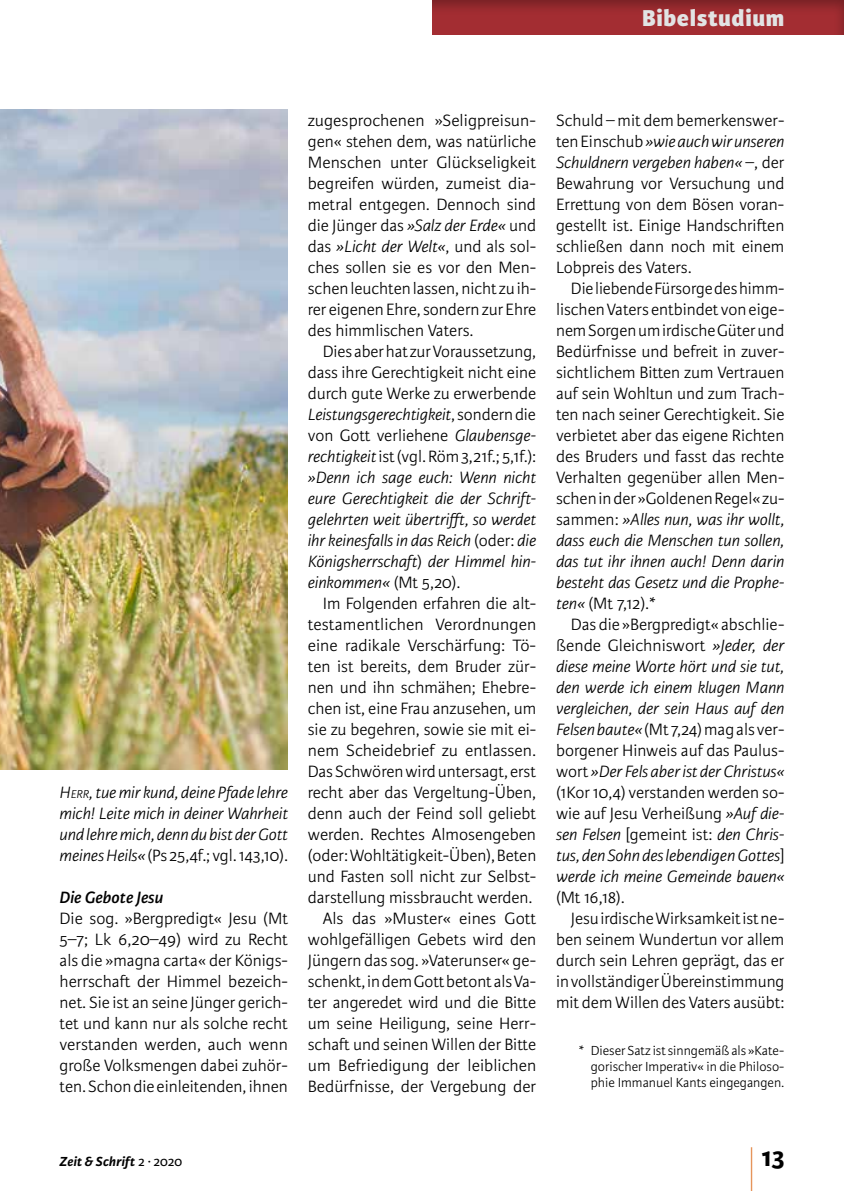
<style>
.page{position:relative;width:844px;height:1191px;background:#fff}
.page>*{position:absolute;margin:0;border:0;box-sizing:border-box;transform-origin:0 0}
.t1{font:300 59.5px "Karmina Sans Basic";color:#df7427;scale:.29 1}
.t2{font:700 28px "Karmina Sans Basic";color:#000}
.t3{font:800 24.5px "Karmina Sans Basic";letter-spacing:.025em;color:#e2e3e4}
.t4{font:300 17.5px/21px "Karmina Sans Basic";color:#000;text-align:justify}
.t5{font:italic 300 17.5px/21px "Karmina Sans Basic";color:#000;text-align:justify}
.t6{font:italic 600 17.5px "Karmina Sans Basic";color:#000}
.t7{font:300 14px/16.1px "Karmina Sans Basic";color:#000;text-align:justify}
.t8{font:italic 700 14px "Karmina Sans Basic";letter-spacing:.015em;color:#000}
.s1{font-style:inherit}
.s2{font-size:12.25px}
.s3{font-style:normal}
.s4{font-style:italic}
.s5{font-weight:400;font-style:normal}
</style>
<div class="page">
<div style="left:430px;top:0;width:413px;height:35px;background:#000;opacity:.3"></div>
<img style="left:0;top:109px;width:288px;height:660px">
<h3 class="t3" style="left:642px;top:4px;width:144px">Bibelstudium</h3>
<p class="t5" style="left:60px;top:782px;width:230px"><span class="s1">H</span><span class="s2">ERR</span>, tue mir kund, deine Pfade lehre mich! Leite mich in deiner Wahrheit und lehre mich, denn du bist der Gott meines Heils« <span class="s3">(Ps 25,4f.; vgl. 143,10).</span></p>
<p class="t6" style="left:60px;top:888px;width:105px">Die Gebote Jesu</p>
<p class="t4" style="left:60px;top:908px;width:230px">Die sog. »Bergpredigt« Jesu (Mt 5–7; Lk 6,20–49) wird zu Recht als die »magna carta« der Königs&shy;herrschaft der Himmel bezeich&shy;net. Sie ist an seine Jünger gerich&shy;tet und kann nur als solche recht verstanden werden, auch wenn große Volksmengen dabei zuhör&shy;ten. Schon die einleitenden, ihnen</p>
<p class="t4" style="left:308px;top:110px;width:230px">zugesprochenen »Seligpreisun&shy;gen« stehen dem, was natürliche Menschen unter Glückseligkeit begreifen würden, zumeist dia&shy;metral entgegen. Dennoch sind die Jünger das <span class="s4">»Salz der Erde«</span> und das <span class="s4">»Licht der Welt«</span>, und als sol&shy;ches sollen sie es vor den Men&shy;schen leuchten lassen, nicht zu ih&shy;rer eigenen Ehre, sondern zur Ehre des himmlischen Vaters.</p>
<p class="t5" style="left:308px;top:341px;width:230px;text-indent:15px"><span class="s3">Dies aber hat zur Voraussetzung, dass ihre Gerechtigkeit nicht eine durch gute Werke zu erwerbende </span>Leistungsgerechtigkeit<span class="s3">, sondern die von Gott verliehene</span> Glaubensge&shy;rechtigkeit <span class="s3">ist (vgl. Röm 3,21f.; 5,1f.): </span>»Denn ich sage euch: Wenn nicht eure Gerechtigkeit die der Schrift&shy;gelehrten weit übertrifft, so werdet ihr keinesfalls in das Reich <span class="s3">(oder:</span> die Königsherrschaft<span class="s3">)</span> der Himmel hin&shy;einkommen« <span class="s3">(Mt 5,20).</span></p>
<p class="t4" style="left:308px;top:593px;width:230px;text-align:right">Im Folgenden erfahren die alt&shy;testamentlichen Verordnungen eine radikale Verschärfung: Tö&shy;ten ist bereits, dem Bruder zür&shy;nen und ihn schmähen; Ehebre&shy;chen ist, eine Frau anzusehen, um sie zu begehren, sowie sie mit ei&shy;nem Scheidebrief zu entlassen.<br>Das Schwören wird untersagt, erst recht aber das Vergeltung-Üben, denn auch der Feind soll geliebt werden. Rechtes Almosengeben (oder: Wohltätigkeit-Üben), Beten und Fasten soll nicht zur Selbst&shy;darstellung missbraucht werden.<br>Als das »Muster« eines Gott wohlgefälligen Gebets wird den<br>Jüngern das sog. »Vaterunser« ge&shy;schenkt, in dem Gott betont als Va&shy;ter angeredet wird und die Bitte um seine Heiligung, seine Herr&shy;schaft und seinen Willen der Bitte um Befriedigung der leiblichen<br>Bedürfnisse, der Vergebung der</p>
<p class="t4" style="left:556px;top:110px;width:230px">Schuld – mit dem bemerkenswer&shy;ten Einschub <span class="s4">»wie auch wir unseren Schuldnern vergeben haben«</span> –, der Bewahrung vor Versuchung und Errettung von dem Bösen voran&shy;gestellt ist. Einige Handschriften schließen dann noch mit einem Lobpreis des Vaters.</p>
<p class="t4" style="left:556px;top:278px;width:230px;text-indent:15px">Die liebende Fürsorge des himm&shy;lischen Vaters entbindet von eige&shy;nem Sorgen um irdische Güter und Bedürfnisse und befreit in zuver&shy;sichtlichem Bitten zum Vertrauen auf sein Wohltun und zum Trach&shy;ten nach seiner Gerechtigkeit. Sie verbietet aber das eigene Richten des Bruders und fasst das rechte Verhalten gegenüber allen Men&shy;schen in der »Goldenen Regel« zu&shy;sammen: <span class="s4">»Alles nun, was ihr wollt, dass euch die Menschen tun sollen, das tut ihr ihnen auch! Denn darin besteht das Gesetz und die Prophe&shy;ten«</span> (Mt 7,12).*</p>
<p class="t5" style="left:556px;top:614px;width:230px;text-indent:15px"><span class="s3">Das die »Bergpredigt« abschlie&shy;ßende Gleichniswort</span> »Jeder, der diese meine Worte hört und sie tut, den werde ich einem klugen Mann vergleichen, der sein Haus auf den Felsen baute« <span class="s3">(Mt 7,24) mag als ver&shy;borgener Hinweis auf das Paulus&shy;wort</span> »Der Fels aber ist der Christus« <span class="s3">(1Kor 10,4) verstanden werden so&shy;wie auf Jesu Verheißung</span> »Auf die&shy;sen Felsen <span class="s3">[gemeint ist:</span> den Chris&shy;tus, den Sohn des lebendigen Gottes<span class="s3">] </span>werde ich meine Gemeinde bauen«</p>
<p class="t4" style="left:556px;top:887px;width:70px">(Mt 16,18).</p>
<p class="t4" style="left:570px;top:908px;width:215px">Jesu irdische Wirksamkeit ist ne-</p>
<p class="t4" style="left:556px;top:929px;width:230px">ben seinem Wundertun vor allem</p>
<p class="t4" style="left:556px;top:950px;width:230px">durch sein Lehren geprägt, das er</p>
<p class="t4" style="left:556px;top:971px;width:230px">in vollständiger Übereinstimmung</p>
<p class="t4" style="left:556px;top:992px;width:230px">mit dem Willen des Vaters ausübt:</p>
<p class="t7" style="left:590px;top:1042px;width:195px;text-indent:-12px">* Dieser Satz ist sinngemäß als »Kate&shy;gorischer Imperativ« in die Philoso&shy;phie Immanuel Kants eingegangen.</p>
<h1 class="t1" style="left:749px;top:1140px;width:17px">|</h1>
<p class="t8" style="left:60px;top:1153px;width:124px">Zeit &amp; Schrift <span class="s5">2 ∙ 2020</span></p>
<h2 class="t2" style="left:761px;top:1141px;width:25px">13</h2>
</div>
